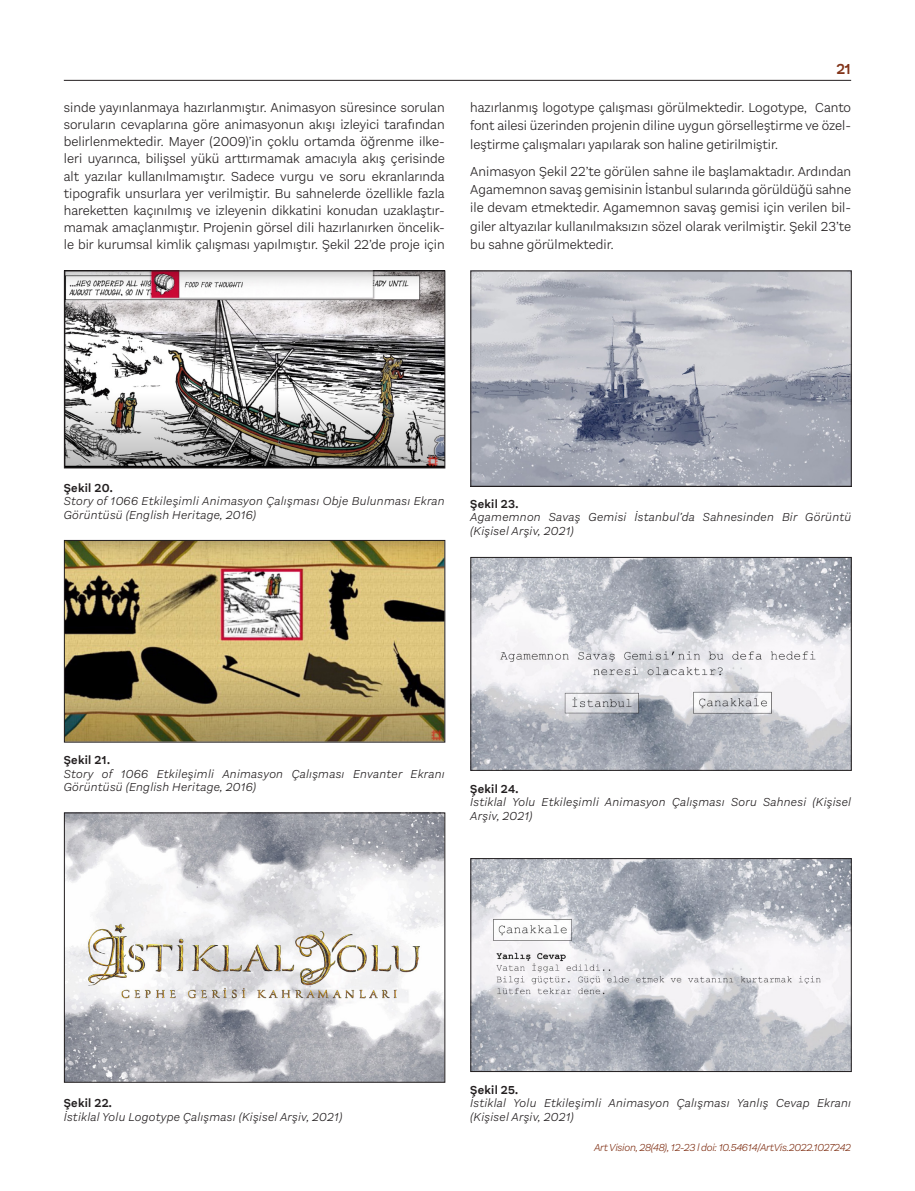
<style>
.page{position:relative;width:915px;height:1191px;background:#fff}
.page>*{position:absolute;margin:0;border:0;box-sizing:border-box;transform-origin:0 0}
.t1{font:600 15px "Aestetico";color:#823419}
.t2{font:300 13.5px/17.1px "Aestetico";color:#231f20;text-align:justify}
.t3{font:italic 300 12px/13.5px "Aestetico";letter-spacing:.025em;color:#231f20}
.t4{font:600 12px "Aestetico";letter-spacing:.025em;color:#231f20}
.t5{font:italic 300 10.5px "Aestetico";letter-spacing:-.025em;color:#823419}
</style>
<div class="page">
<img style="left:66px;top:273px;width:377px;height:193px">
<div style="left:64px;top:271px;width:381px;height:197px;border:1px solid #231f20"></div>
<img style="left:66px;top:814px;width:377px;height:266px">
<div style="left:64px;top:812px;width:381px;height:270px;border:1px solid #231f20"></div>
<img style="left:66px;top:542px;width:377px;height:198px">
<div style="left:64px;top:540px;width:381px;height:202px;border:1px solid #231f20"></div>
<img style="left:472px;top:273px;width:377px;height:211px">
<img style="left:472px;top:559px;width:377px;height:209px">
<div style="left:470px;top:557px;width:381px;height:213px;border:1px solid #231f20"></div>
<img style="left:472px;top:860px;width:377px;height:209px">
<div style="left:470px;top:858px;width:381px;height:213px;border:1px solid #231f20"></div>
<hr style="left:64px;top:80px;width:786px;height:1px;background:#231f20">
<p class="t1" style="left:836px;top:60px;width:16px">21</p>
<p class="t2" style="left:64px;top:99px;width:382px">sinde yayınlanmaya hazırlanmıştır. Animasyon süresince sorulan soruların cevaplarına göre animasyonun akışı izleyici tarafından belirlenmektedir. Mayer (2009)’in çoklu ortamda öğrenme ilke&shy;leri uyarınca, bilişsel yükü arttırmamak amacıyla akış çerisinde alt yazılar kullanılmamıştır. Sadece vurgu ve soru ekranlarında tipografik unsurlara yer verilmiştir. Bu sahnelerde özellikle fazla hareketten kaçınılmış ve izleyenin dikkatini konudan uzaklaştır&shy;mamak amaçlanmıştır. Projenin görsel dili hazırlanırken öncelik&shy;le bir kurumsal kimlik çalışması yapılmıştır. Şekil 22’de proje için</p>
<p class="t2" style="left:470px;top:98px;width:382px;line-height:18.3px">hazırlanmış logotype çalışması görülmektedir. Logotype, Canto font ailesi üzerinden projenin diline uygun görselleştirme ve özel&shy;leştirme çalışmaları yapılarak son haline getirilmiştir.</p>
<p class="t2" style="left:470px;top:162px;width:382px;line-height:18.3px">Animasyon Şekil 22’te görülen sahne ile başlamaktadır. Ardından Agamemnon savaş gemisinin İstanbul sularında görüldüğü sahne ile devam etmektedir. Agamemnon savaş gemisi için verilen bil&shy;giler altyazılar kullanılmaksızın sözel olarak verilmiştir. Şekil 23’te bu sahne görülmektedir.</p>
<p class="t4" style="left:64px;top:481px;width:50px">Şekil 20.</p>
<p class="t3" style="left:64px;top:494px;width:382px">Story of 1066 Etkileşimli Animasyon Çalışması Obje Bulunması Ekran<br>Görüntüsü (English Heritage, 2016)</p>
<p class="t4" style="left:470px;top:496px;width:50px">Şekil 23.</p>
<p class="t3" style="left:470px;top:510px;width:382px">Agamemnon Savaş Gemisi İstanbul’da Sahnesinden Bir Görüntü (Kişisel Arşiv, 2021)</p>
<p class="t4" style="left:64px;top:753px;width:48px">Şekil 21.</p>
<p class="t3" style="left:64px;top:767px;width:382px">Story of 1066 Etkileşimli Animasyon Çalışması Envanter Ekranı<br>Görüntüsü (English Heritage, 2016)</p>
<p class="t4" style="left:470px;top:781px;width:50px">Şekil 24.</p>
<p class="t3" style="left:470px;top:795px;width:382px">İstiklal Yolu Etkileşimli Animasyon Çalışması Soru Sahnesi (Kişisel<br>Arşiv, 2021)</p>
<p class="t4" style="left:64px;top:1096px;width:50px">Şekil 22.</p>
<p class="t3" style="left:64px;top:1110px;width:280px">İstiklal Yolu Logotype Çalışması (Kişisel Arşiv, 2021)</p>
<p class="t4" style="left:470px;top:1082px;width:49px">Şekil 25.</p>
<p class="t3" style="left:470px;top:1096px;width:382px">İstiklal Yolu Etkileşimli Animasyon Çalışması Yanlış Cevap Ekranı (Kişisel Arşiv, 2021)</p>
<p class="t5" style="left:593px;top:1141px;width:258px">Art Vision, 28(48), 12-23 l doi: 10.54614/ArtVis.2022.1027242</p>
</div>
